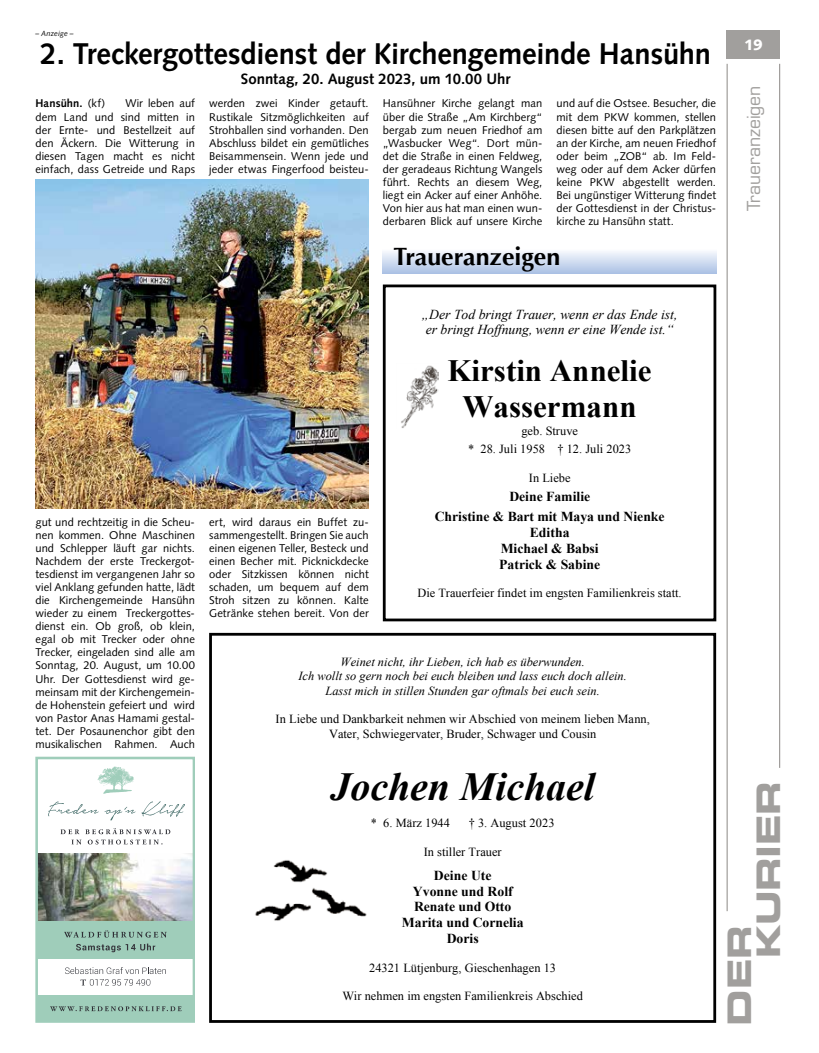
<style>
.page{position:relative;width:819px;height:1053px;background:#fff}
.page>*{position:absolute;margin:0;border:0;box-sizing:border-box;transform-origin:0 0}
.t1{font:italic 700 39.75px "Times New Roman";color:#000}
.t2{font:32.5px/28.9px "Eurostile LT Std Bold Ex 2";letter-spacing:-.01em;color:#a19f9d}
.t3{font:700 31px/35.8px "Times New Roman";color:#000;text-align:center}
.t4{font:700 30px "Syntax LT Std";letter-spacing:-.005em;color:#000}
.t5{font:700 25px "Optima";color:#000}
.t6{font:17.5px "Eurostile LT Std";color:#a19f9d}
.t7{font:700 15px "Syntax LT Std";letter-spacing:-.005em;color:#000}
.t8{font:900 15px "Syntax LT Std";color:#fff}
.t9{font:700 13.75px/15.6px "Times New Roman";color:#000;text-align:center}
.t10{font:italic 13.75px/15.6px "Times New Roman";color:#000}
.t11{font:12.38px/14.2px "Times New Roman";color:#000;text-align:center}
.t12{font:italic 12.38px/14.2px "Times New Roman";color:#000;text-align:center}
.t13{font:11.25px/13px "Syntax";letter-spacing:.005em;color:#000;text-align:justify}
.t14{font:700 11.25px "Syntax";letter-spacing:.01em;color:#000}
.t15{font:italic 7.5px "Syntax LT Std";letter-spacing:.01em;color:#000}
.s1{font-weight:400}
</style>
<div class="page">
<hr style="left:726px;top:64px;width:1px;height:847px;background:#8c8986">
<hr style="left:779px;top:64px;width:1px;height:703px;background:#8c8986">
<div style="left:726px;top:30px;width:54px;height:29px;background:#a19f9d"></div>
<img style="left:39px;top:853px;width:152px;height:68px">
<div style="left:35px;top:756px;width:160px;height:266px;border:3px solid #9fcdba"></div>
<div style="left:38px;top:994px;width:157px;height:27px;background:#9fcdba"></div>
<svg style="left:48px;top:801px;width:87px;height:19px"></svg>
<svg style="left:141px;top:801px;width:44px;height:15px"></svg>
<svg style="left:97px;top:766px;width:37px;height:27px"></svg>
<svg style="left:61px;top:828px;width:109px;height:16px"></svg>
<div style="left:37px;top:921px;width:158px;height:37px;background:#9fcdba"></div>
<svg style="left:64px;top:930px;width:103px;height:7px"></svg>
<svg style="left:50px;top:1006px;width:132px;height:5px"></svg>
<svg style="left:76px;top:943px;width:79px;height:9px"></svg>
<svg style="left:65px;top:967px;width:101px;height:18px"></svg>
<div style="left:209px;top:632px;width:507px;height:390px;border:3px solid #000"></div>
<img style="left:255px;top:860px;width:112px;height:61px">
<div style="left:383px;top:284px;width:333px;height:337px;border:3px solid #000"></div>
<img style="left:401px;top:365px;width:37px;height:63px">
<svg style="left:383px;top:252px;width:333px;height:21px;background:#cedbf0"></svg>
<img style="left:36px;top:179px;width:333px;height:329px">
<p class="t15" style="left:35px;top:29px;width:40px">– Anzeige –</p>
<p class="t4" style="left:40px;top:37px;width:672px">2. Treckergottesdienst der Kirchengemeinde Hansühn</p>
<p class="t7" style="left:241px;top:70px;width:271px">Sonntag, 20. August 2023, um 10.00 Uhr</p>
<p class="t14" style="left:35px;top:97px;width:71px">Hansühn. <span class="s1">(kf)</span></p>
<p class="t13" style="left:383px;top:97px;width:161px">Hansühner Kirche gelangt man über die Straße „Am Kirchberg“ bergab zum neuen Friedhof am „Wasbucker Weg“. Dort mün&shy;det die Straße in einen Feldweg, der geradeaus Richtung Wangels führt. Rechts an diesem Weg, liegt ein Acker auf einer Anhöhe.<br>Von hier aus hat man einen wun&shy;derbaren Blick auf unsere Kirche</p>
<p class="t13" style="left:556px;top:97px;width:161px">und auf die Ostsee. Besucher, die mit dem PKW kommen, stellen diesen bitte auf den Parkplätzen an der Kirche, am neuen Friedhof oder beim „ZOB“ ab. Im Feld&shy;weg oder auf dem Acker dürfen keine PKW abgestellt werden.<br>Bei ungünstiger Witterung findet der Gottesdienst in der Christus&shy;kirche zu Hansühn statt.</p>
<p class="t13" style="left:35px;top:97px;width:161px;text-indent:90px">Wir leben auf dem Land und sind mitten in der Ernte- und Bestellzeit auf den Äckern. Die Witterung in diesen Tagen macht es nicht einfach, dass Getreide und Raps</p>
<p class="t13" style="left:209px;top:97px;width:161px">werden zwei Kinder getauft.<br>Rustikale Sitzmöglichkeiten auf Strohballen sind vorhanden. Den Abschluss bildet ein gemütliches Beisammensein. Wenn jede und jeder etwas Fingerfood beisteu-</p>
<p class="t5" style="left:393px;top:242px;width:168px">Traueranzeigen</p>
<p class="t8" style="left:744px;top:36px;width:20px">19</p>
<p class="t6" style="left:743px;top:211px;width:127px;rotate:-90deg">Traueranzeigen</p>
<p class="t13" style="left:35px;top:515px;width:161px">gut und rechtzeitig in die Scheu&shy;nen kommen. Ohne Maschinen und Schlepper läuft gar nichts.<br>Nachdem der erste Treckergot&shy;tesdienst im vergangenen Jahr so viel Anklang gefunden hatte, lädt die Kirchengemeinde Hansühn wieder zu einem Treckergottes&shy;dienst ein. Ob groß, ob klein, egal ob mit Trecker oder ohne Trecker, eingeladen sind alle am Sonntag, 20. August, um 10.00<br>Uhr. Der Gottesdienst wird ge&shy;meinsam mit der Kirchengemein&shy;de Hohenstein gefeiert und wird von Pastor Anas Hamami gestal&shy;tet. Der Posaunenchor gibt den musikalischen Rahmen. Auch</p>
<p class="t13" style="left:209px;top:515px;width:161px">ert, wird daraus ein Buffet zu&shy;sammengestellt. Bringen Sie auch einen eigenen Teller, Besteck und einen Becher mit. Picknickdecke oder Sitzkissen können nicht schaden, um bequem auf dem Stroh sitzen zu können. Kalte Getränke stehen bereit. Von der</p>
<p class="t10" style="left:421px;top:306px;width:257px">„Der Tod bringt Trauer, wenn er das Ende ist, er bringt Hoffnung, wenn er eine Wende ist.“</p>
<p class="t3" style="left:447px;top:352px;width:206px">Kirstin Annelie<br>Wassermann</p>
<p class="t11" style="left:468px;top:421px;width:165px;line-height:18.6px">geb. Struve<br>* 28. Juli 1958 † 12. Juli 2023</p>
<p class="t11" style="left:529px;top:470px;width:43px">In Liebe</p>
<p class="t9" style="left:434px;top:486px;width:231px;line-height:20.1px">Deine Familie<br>Christine &amp; Bart mit Maya und Nienke</p>
<p class="t9" style="left:499px;top:524px;width:102px">Editha<br>Michael &amp; Babsi<br>Patrick &amp; Sabine</p>
<p class="t11" style="left:417px;top:586px;width:266px">Die Trauerfeier findet im engsten Familienkreis statt.</p>
<p class="t12" style="left:298px;top:654px;width:330px">Weinet nicht, ihr Lieben, ich hab es überwunden.<br>Ich wollt so gern noch bei euch bleiben und lass euch doch allein.<br>Lasst mich in stillen Stunden gar oftmals bei euch sein.</p>
<p class="t11" style="left:275px;top:711px;width:375px">In Liebe und Dankbarkeit nehmen wir Abschied von meinem lieben Mann,<br>Vater, Schwiegervater, Bruder, Schwager und Cousin</p>
<p class="t1" style="left:330px;top:759px;width:266px">Jochen Michael</p>
<p class="t11" style="left:371px;top:815px;width:81px">* 6. März 1944</p>
<p class="t11" style="left:468px;top:815px;width:87px">† 3. August 2023</p>
<p class="t11" style="left:423px;top:844px;width:80px">In stiller Trauer</p>
<p class="t9" style="left:402px;top:867px;width:123px">Deine Ute<br>Yvonne und Rolf<br>Renate und Otto<br>Marita und Cornelia<br>Doris</p>
<p class="t11" style="left:369px;top:960px;width:188px">24321 Lütjenburg, Gieschenhagen 13</p>
<p class="t11" style="left:342px;top:988px;width:242px">Wir nehmen im engsten Familienkreis Abschied</p>
<p class="t2" style="left:724px;top:958px;width:179px;text-indent:-67px;rotate:-90deg">Der<br>Kurier</p>
</div>
